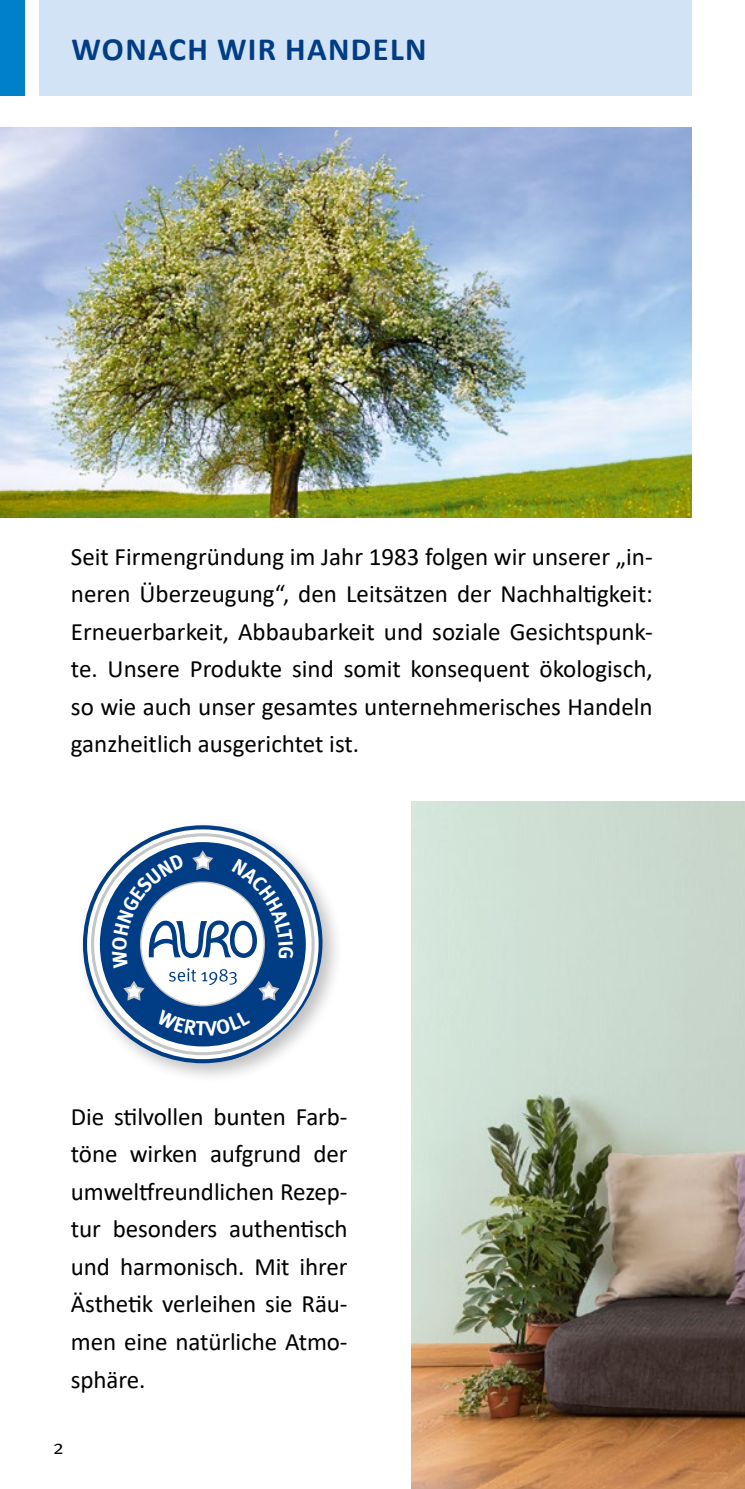
<style>
.page{position:relative;width:745px;height:1489px;background:#fff}
.page>*{position:absolute;margin:0;border:0;box-sizing:border-box;transform-origin:0 0}
.t1{font:700 32.5px "Calibri";letter-spacing:.04em;color:#013d85}
.t2{font:25px/37.5px "Calibri";letter-spacing:-.005em;color:#000;text-align:justify}
.t3{font:20px "Meta Normal";color:#000}
</style>
<div class="page">
<img style="left:411px;top:801px;width:333px;height:687px">
<div style="left:39px;top:0;width:652px;height:96px;background:#d3e3f6"></div>
<div style="left:0;top:0;width:25px;height:96px;background:#0080c8"></div>
<div style="left:76px;top:818px;width:267px;height:266px;background:#000;opacity:.25"></div>
<svg style="left:81px;top:823px;width:241px;height:242px"></svg>
<svg style="left:89px;top:831px;width:227px;height:225px"></svg>
<div style="left:100px;top:842px;width:205px;height:204px;background:#013d85;border-radius:50%"></div>
<img style="left:0;top:128px;width:691px;height:389px">
<svg style="left:112px;top:850px;width:181px;height:150px"></svg>
<h1 class="t1" style="left:72px;top:26px;width:356px">WONACH WIR HANDELN</h1>
<p class="t2" style="left:71px;top:537px;width:583px">Seit Firmengründung im Jahr 1983 folgen wir unserer „in&shy;neren Überzeugung“, den Leitsätzen der Nachhaltigkeit:<br>Erneuerbarkeit, Abbaubarkeit und soziale Gesichtspunk&shy;te. Unsere Produkte sind somit konsequent ökologisch, so wie auch unser gesamtes unternehmerisches Handeln ganzheitlich ausgerichtet ist.</p>
<p class="t2" style="left:71px;top:1097px;width:278px">Die stilvollen bunten Farb&shy;töne wirken aufgrund der umweltfreundlichen Rezep&shy;tur besonders authentisch und harmonisch. Mit ihrer Ästhetik verleihen sie Räu&shy;men eine natürliche Atmo&shy;sphäre.</p>
<p class="t3" style="left:53px;top:1435px;width:12px">2</p>
</div>
